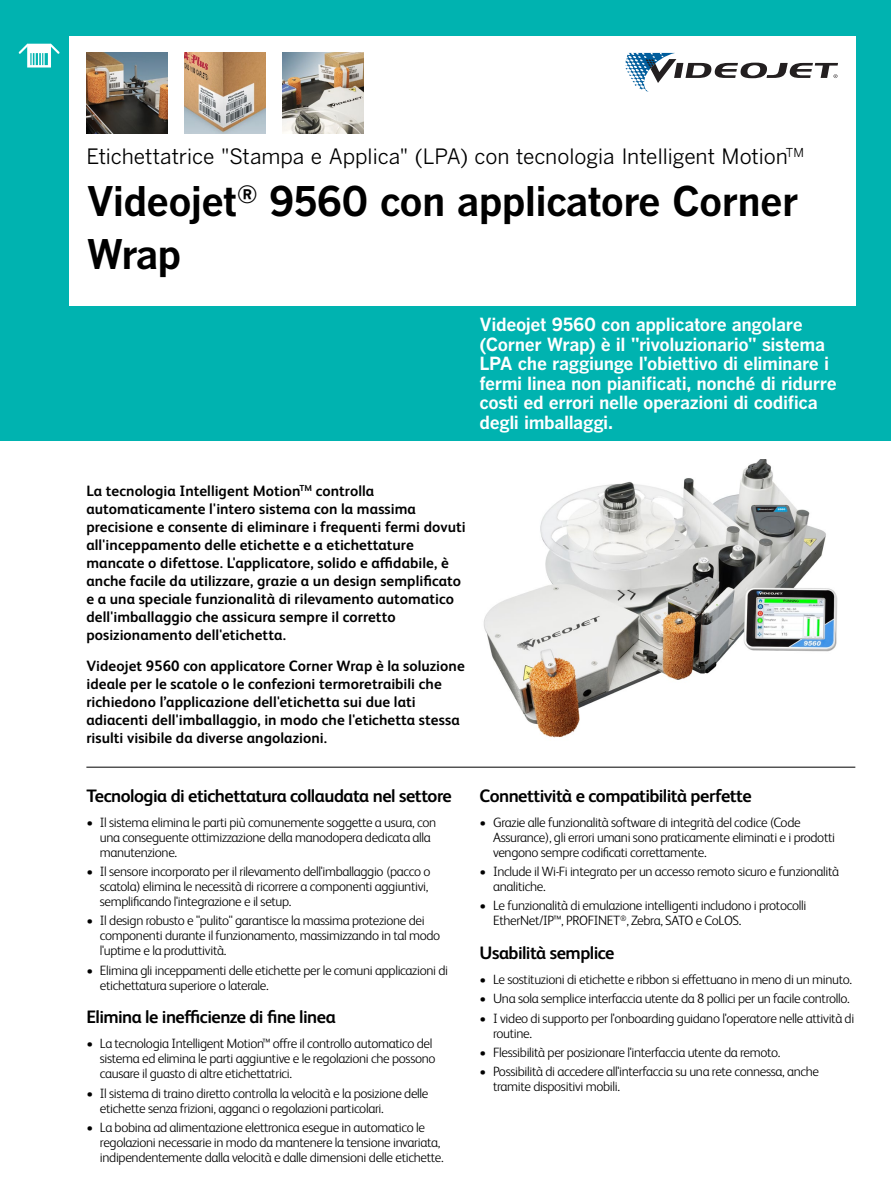
<style>
.page{position:relative;width:891px;height:1188px;background:#fff}
.page>*{position:absolute;margin:0;border:0;box-sizing:border-box;transform-origin:0 0}
.t1{font:700 40.5px/52.5px "Benton Gothic";letter-spacing:-.02em;color:#000}
.t2{font:21px "Benton Gothic";letter-spacing:-.01em;color:#000}
.t3{font:700 18px/19.5px "Benton Gothic";letter-spacing:-.02em;color:#fff}
.t4{font:700 18px "FS Albert Pro";letter-spacing:-.03em;color:#000}
.t5{font:700 15px/18px "FS Albert Pro";letter-spacing:.005em;color:#000}
.t6{font:300 13.5px/15px "FS Albert Pro";letter-spacing:-.025em;color:#000}
</style>
<div class="page">
<div style="left:0;top:0;width:891px;height:441px;background:#00b3b0"></div>
<div style="left:69px;top:36px;width:786px;height:270px;background:#fff"></div>
<hr style="left:86px;top:767px;width:769px;height:1px;background:#000">
<img style="left:185px;top:53px;width:81px;height:81px">
<img style="left:283px;top:53px;width:81px;height:81px">
<img style="left:86px;top:53px;width:81px;height:81px">
<svg style="left:19px;top:44px;width:41px;height:24px"></svg>
<img style="left:483px;top:459px;width:355px;height:279px">
<svg style="left:625px;top:53px;width:213px;height:39px"></svg>
<h2 class="t2" style="left:86px;top:144px;width:719px">Etichettatrice "Stampa e Applica" (LPA) con tecnologia Intelligent Motion<sup>TM</sup></h2>
<h1 class="t1" style="left:86px;top:176px;width:714px">Videojet<sup>®</sup> 9560 con applicatore Corner<br>Wrap</h1>
<p class="t3" style="left:480px;top:315px;width:359px">Videojet 9560 con applicatore angolare (Corner Wrap) è il "rivoluzionario" sistema LPA che raggiunge l'obiettivo di eliminare i fermi linea non pianificati, nonché di ridurre costi ed errori nelle operazioni di codifica degli imballaggi.</p>
<p class="t5" style="left:86px;top:481px;width:381px">La tecnologia Intelligent Motion<sup>TM</sup> controlla automaticamente l'intero sistema con la massima precisione e consente di eliminare i frequenti fermi dovuti all'inceppamento delle etichette e a etichettature mancate o difettose. L'applicatore, solido e affidabile, è anche facile da utilizzare, grazie a un design semplificato e a una speciale funzionalità di rilevamento automatico dell'imballaggio che assicura sempre il corretto posizionamento dell'etichetta.</p>
<p class="t5" style="left:86px;top:656px;width:380px">Videojet 9560 con applicatore Corner Wrap è la soluzione ideale per le scatole o le confezioni termoretraibili che richiedono l’applicazione dell'etichetta sui due lati adiacenti dell'imballaggio, in modo che l'etichetta stessa risulti visibile da diverse angolazioni.</p>
<h3 class="t4" style="left:86px;top:783px;width:367px">Tecnologia di etichettatura collaudata nel settore</h3>
<p class="t6" style="left:100px;top:814px;width:338px;text-indent:-14px">• Il sistema elimina le parti più comunemente soggette a usura, con una conseguente ottimizzazione della manodopera dedicata alla manutenzione.</p>
<p class="t6" style="left:100px;top:863px;width:332px;text-indent:-14px">• Il sensore incorporato per il rilevamento dell'imballaggio (pacco o scatola) elimina le necessità di ricorrere a componenti aggiuntivi, semplificando l'integrazione e il setup.</p>
<p class="t6" style="left:100px;top:912px;width:342px;text-indent:-14px">• Il design robusto e "pulito" garantisce la massima protezione dei componenti durante il funzionamento, massimizzando in tal modo l'uptime e la produttività.</p>
<p class="t6" style="left:100px;top:962px;width:350px;text-indent:-14px">• Elimina gli inceppamenti delle etichette per le comuni applicazioni di etichettatura superiore o laterale.</p>
<h3 class="t4" style="left:86px;top:1005px;width:251px">Elimina le inefficienze di fine linea</h3>
<p class="t6" style="left:100px;top:1035px;width:337px;text-indent:-14px">• La tecnologia Intelligent Motion™ offre il controllo automatico del sistema ed elimina le parti aggiuntive e le regolazioni che possono causare il guasto di altre etichettatrici.</p>
<p class="t6" style="left:100px;top:1085px;width:330px;text-indent:-14px">• Il sistema di traino diretto controlla la velocità e la posizione delle etichette senza frizioni, agganci o regolazioni particolari.</p>
<p class="t6" style="left:100px;top:1119px;width:345px;text-indent:-14px">• La bobina ad alimentazione elettronica esegue in automatico le regolazioni necessarie in modo da mantenere la tensione invariata, indipendentemente dalla velocità e dalle dimensioni delle etichette.</p>
<h3 class="t4" style="left:480px;top:783px;width:274px">Connettività e compatibilità perfette</h3>
<p class="t6" style="left:493px;top:814px;width:344px;text-indent:-14px">• Grazie alle funzionalità software di integrità del codice (Code<br>Assurance), gli errori umani sono praticamente eliminati e i prodotti vengono sempre codificati correttamente.</p>
<p class="t6" style="left:493px;top:863px;width:348px;text-indent:-14px">• Include il Wi-Fi integrato per un accesso remoto sicuro e funzionalità analitiche.</p>
<p class="t6" style="left:493px;top:897px;width:315px;text-indent:-14px">• Le funzionalità di emulazione intelligenti includono i protocolli<br>EtherNet/IP™, PROFINET<sup>®</sup>, Zebra, SATO e CoLOS.</p>
<h3 class="t4" style="left:480px;top:940px;width:136px">Usabilità semplice</h3>
<p class="t6" style="left:480px;top:971px;width:374px">• Le sostituzioni di etichette e ribbon si effettuano in meno di un minuto.</p>
<p class="t6" style="left:480px;top:990px;width:372px">• Una sola semplice interfaccia utente da 8 pollici per un facile controllo.</p>
<p class="t6" style="left:493px;top:1010px;width:363px;text-indent:-14px">• I video di supporto per l'onboarding guidano l'operatore nelle attività di routine.</p>
<p class="t6" style="left:480px;top:1044px;width:302px">• Flessibilità per posizionare l'interfaccia utente da remoto.</p>
<p class="t6" style="left:493px;top:1063px;width:328px;text-indent:-14px">• Possibilità di accedere all'interfaccia su una rete connessa, anche tramite dispositivi mobili.</p>
</div>
